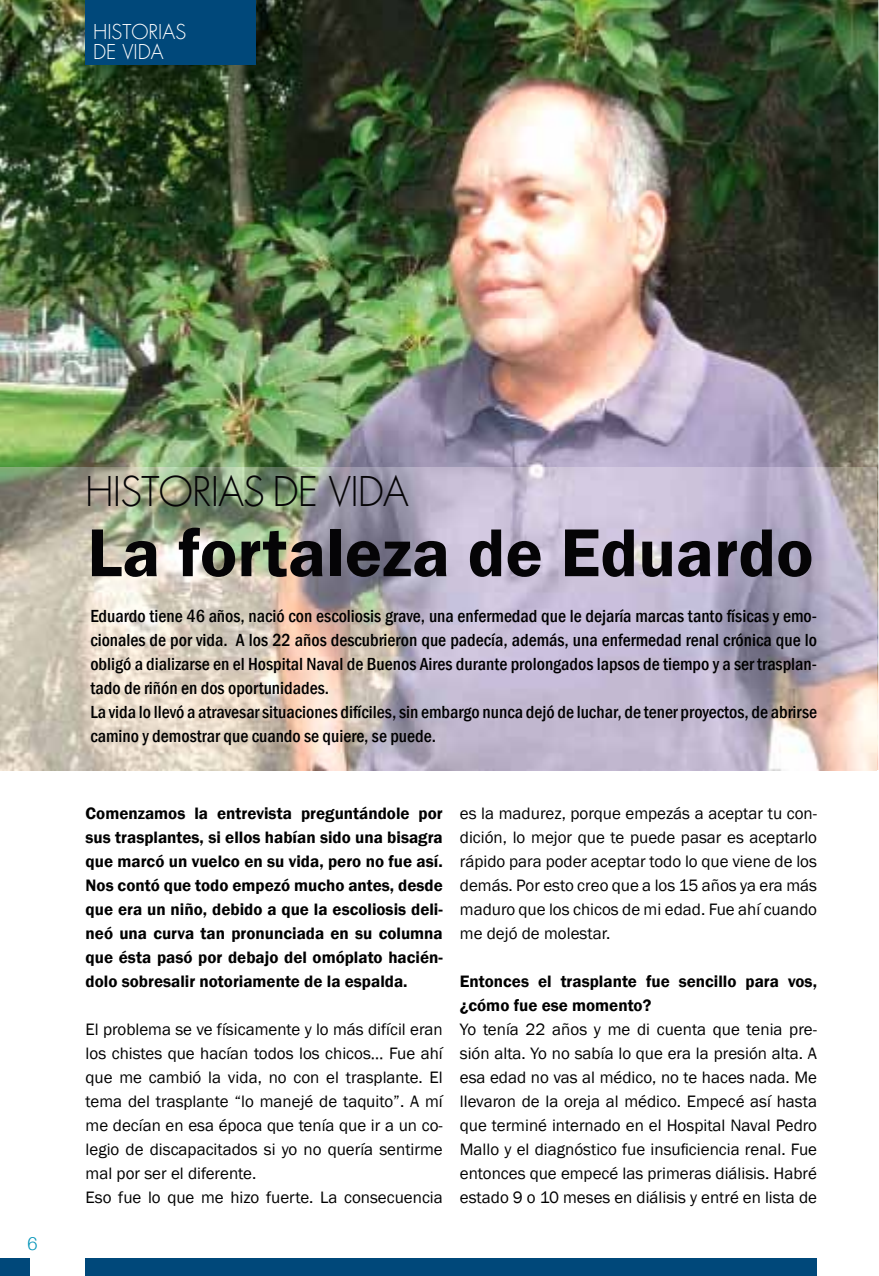
<style>
.page{position:relative;width:879px;height:1276px;background:#fff}
.page>*{position:absolute;margin:0;border:0;box-sizing:border-box;transform-origin:0 0}
.t1{font:600 70px "Franklin Gothic";color:#050406}
.t2{font:300 40px "Futura LT";letter-spacing:-.02em;color:#050406}
.t3{font:300 20px/20px "Futura LT";color:#fff}
.t4{font:500 condensed 18px/24px "Franklin Gothic";color:#000}
.t5{font:300 18px "Helvetica Neue";color:#0093b8}
.t6{font:17px/24px "Franklin Gothic";color:#000;text-align:justify}
.t7{font:600 17px/24px "Franklin Gothic";color:#000;text-align:justify}
</style>
<div class="page">
<div style="left:85px;top:1258px;width:731px;height:18px;background:#00487a"></div>
<div style="left:0;top:1258px;width:29px;height:18px;background:#00487a"></div>
<img style="left:0;top:0;width:878px;height:770px">
<img style="left:0;top:467px;width:877px;height:303px">
<div style="left:85px;top:0;width:170px;height:65px;background:#00487a"></div>
<p class="t3" style="left:93px;top:23px;width:95px">HISTORIAS<br>DE VIDA</p>
<p class="t5" style="left:28px;top:1232px;width:12px">6</p>
<h2 class="t2" style="left:85px;top:467px;width:325px">HISTORIAS DE VIDA</h2>
<h1 class="t1" style="left:87px;top:509px;width:728px">La fortaleza de Eduardo</h1>
<p class="t4" style="left:90px;top:603px;width:728px">Eduardo tiene 46 años, nació con escoliosis grave, una enfermedad que le dejaría marcas tanto físicas y emo&shy;cionales de por vida. A los 22 años descubrieron que padecía, además, una enfermedad renal crónica que lo obligó a dializarse en el Hospital Naval de Buenos Aires durante prolongados lapsos de tiempo y a ser trasplan&shy;tado de riñón en dos oportunidades.<br>La vida lo llevó a atravesar situaciones difíciles, sin embargo nunca dejó de luchar, de tener proyectos, de abrirse camino y demostrar que cuando se quiere, se puede.</p>
<p class="t7" style="left:86px;top:801px;width:359px">Comenzamos la entrevista preguntándole por sus trasplantes, si ellos habían sido una bisagra que marcó un vuelco en su vida, pero no fue así.<br>Nos contó que todo empezó mucho antes, desde que era un niño, debido a que la escoliosis deli&shy;neó una curva tan pronunciada en su columna que ésta pasó por debajo del omóplato hacién&shy;dolo sobresalir notoriamente de la espalda.</p>
<p class="t6" style="left:86px;top:1017px;width:359px;text-align:left">El problema se ve físicamente y lo más difícil eran los chistes que hacían todos los chicos… Fue ahí que me cambió la vida, no con el trasplante. El tema del trasplante “lo manejé de taquito”. A mí me decían en esa época que tenía que ir a un co&shy;legio de discapacitados si yo no quería sentirme mal por ser el diferente.<br>Eso fue lo que me hizo fuerte. La consecuencia</p>
<p class="t6" style="left:460px;top:801px;width:359px">es la madurez, porque empezás a aceptar tu con&shy;dición, lo mejor que te puede pasar es aceptarlo rápido para poder aceptar todo lo que viene de los demás. Por esto creo que a los 15 años ya era más maduro que los chicos de mi edad. Fue ahí cuando me dejó de molestar.</p>
<p class="t7" style="left:460px;top:969px;width:359px">Entonces el trasplante fue sencillo para vos, ¿cómo fue ese momento?</p>
<p class="t6" style="left:460px;top:1017px;width:359px">Yo tenía 22 años y me di cuenta que tenia pre&shy;sión alta. Yo no sabía lo que era la presión alta. A esa edad no vas al médico, no te haces nada. Me llevaron de la oreja al médico. Empecé así hasta que terminé internado en el Hospital Naval Pedro Mallo y el diagnóstico fue insuficiencia renal. Fue entonces que empecé las primeras diálisis. Habré estado 9 o 10 meses en diálisis y entré en lista de</p>
</div>
